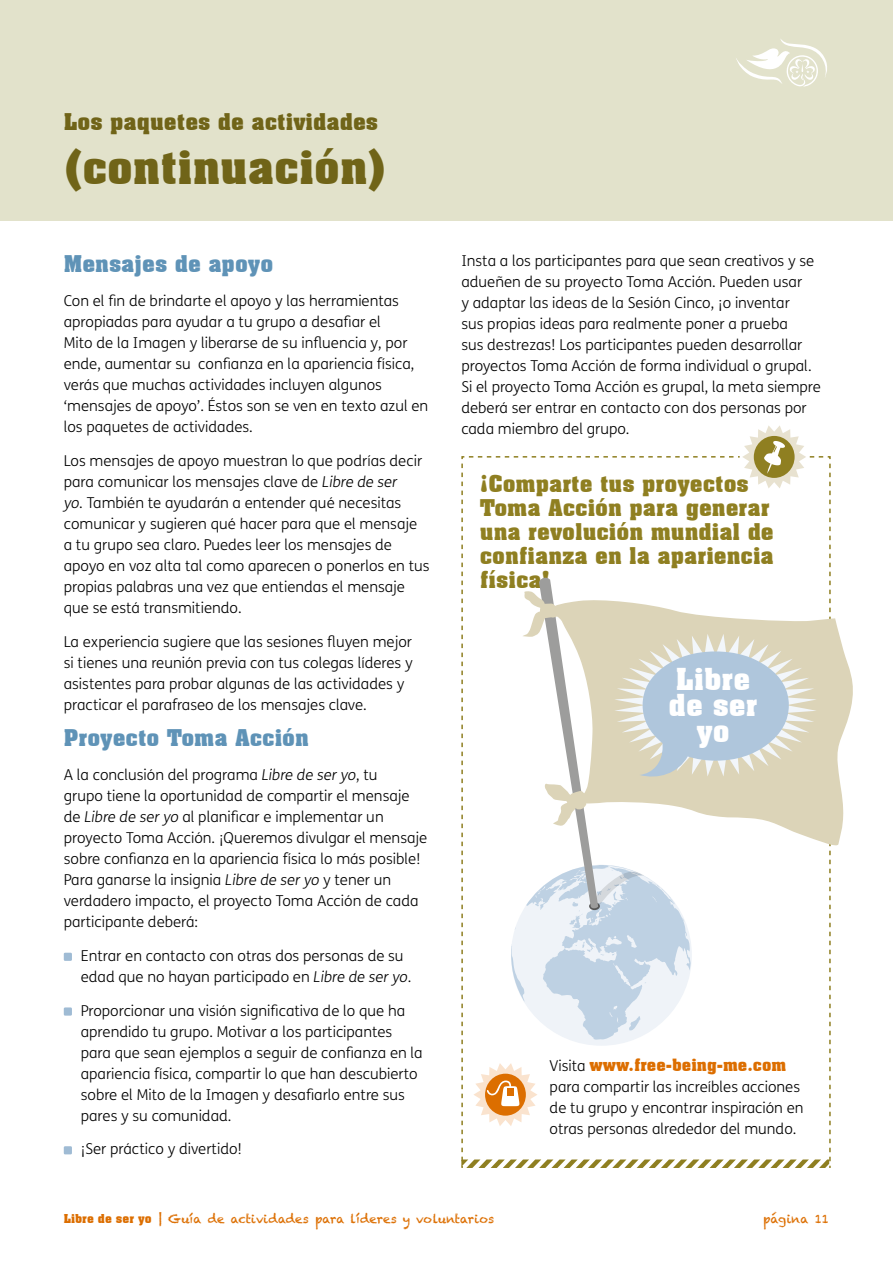
<style>
.page{position:relative;width:893px;height:1263px;background:#fff}
.page>*{position:absolute;margin:0;border:0;box-sizing:border-box;transform-origin:0 0}
.t1{font:700 45px "Aachen BT";color:#706418}
.t2{font:700 29.55px/26px "Aachen BT";color:#fff;text-align:center}
.t3{font:700 22.5px/24px "Aachen BT";color:#8f7f21}
.t4{font:700 22.5px "Aachen BT";color:#5f93b7}
.t5{font:700 22.5px "Aachen BT";color:#706418}
.t6{font:700 16.5px "Aachen BT";color:#dc6e00}
.t7{font:300 15px/21px "FS Me";color:#000}
.t8{font:12px "Chalkduster";color:#dc6e00}
.s1{font-style:italic}
.s2{font-family:"FS Me";font-weight:300;font-size:15px;color:#000}
.s3{font-family:"Aachen BT";font-weight:700}
</style>
<div class="page">
<div style="left:0;top:0;width:893px;height:221px;background:#e2e2cb"></div>
<svg style="left:736px;top:39px;width:91px;height:48px"></svg>
<div style="left:64px;top:953px;width:8px;height:8px;background:#9fbbd4"></div>
<div style="left:64px;top:1007px;width:8px;height:9px;background:#9fbbd4"></div>
<div style="left:64px;top:1146px;width:8px;height:8px;background:#9fbbd4"></div>
<svg style="left:831px;top:618px;width:22px;height:228px;fill:#dcd4b8"></svg>
<svg style="left:461px;top:425px;width:370px;height:743px"></svg>
<h3 class="t5" style="left:64px;top:107px;width:316px">Los paquetes de actividades</h3>
<h1 class="t1" style="left:64px;top:139px;width:324px">(continuación)</h1>
<h3 class="t4" style="left:64px;top:250px;width:211px">Mensajes de apoyo</h3>
<p class="t7" style="left:64px;top:290px;width:366px">Con el fin de brindarte el apoyo y las herramientas apropiadas para ayudar a tu grupo a desafiar el<br>Mito de la Imagen y liberarse de su influencia y, por ende, aumentar su confianza en la apariencia física, verás que muchas actividades incluyen algunos ‘mensajes de apoyo’. Éstos son se ven en texto azul en los paquetes de actividades.</p>
<p class="t7" style="left:64px;top:450px;width:367px">Los mensajes de apoyo muestran lo que podrías decir para comunicar los mensajes clave de <span class="s1">Libre de ser<br>yo</span>. También te ayudarán a entender qué necesitas comunicar y sugieren qué hacer para que el mensaje<br>a tu grupo sea claro. Puedes leer los mensajes de apoyo en voz alta tal como aparecen o ponerlos en tus propias palabras una vez que entiendas el mensaje que se está transmitiendo.</p>
<p class="t7" style="left:64px;top:630px;width:350px">La experiencia sugiere que las sesiones fluyen mejor si tienes una reunión previa con tus colegas líderes y asistentes para probar algunas de las actividades y practicar el parafraseo de los mensajes clave.</p>
<h3 class="t4" style="left:64px;top:724px;width:247px">Proyecto Toma Acción</h3>
<p class="t7" style="left:64px;top:764px;width:365px">A la conclusión del programa <span class="s1">Libre de ser yo</span>, tu<br>grupo tiene la oportunidad de compartir el mensaje de <span class="s1">Libre de ser yo</span> al planificar e implementar un proyecto Toma Acción. ¡Queremos divulgar el mensaje sobre confianza en la apariencia física lo más posible!<br>Para ganarse la insignia <span class="s1">Libre de ser yo</span> y tener un verdadero impacto, el proyecto Toma Acción de cada participante deberá:</p>
<p class="t7" style="left:81px;top:945px;width:332px">Entrar en contacto con otras dos personas de su edad que no hayan participado en <span class="s1">Libre de ser yo</span>.</p>
<p class="t7" style="left:81px;top:999px;width:343px">Proporcionar una visión significativa de lo que ha aprendido tu grupo. Motivar a los participantes para que sean ejemplos a seguir de confianza en la apariencia física, compartir lo que han descubierto sobre el Mito de la Imagen y desafiarlo entre sus pares y su comunidad.</p>
<p class="t7" style="left:81px;top:1138px;width:163px">¡Ser práctico y divertido!</p>
<p class="t7" style="left:461px;top:250px;width:361px">Insta a los participantes para que sean creativos y se adueñen de su proyecto Toma Acción. Pueden usar<br>y adaptar las ideas de la Sesión Cinco, ¡o inventar<br>sus propias ideas para realmente poner a prueba<br>sus destrezas! Los participantes pueden desarrollar proyectos Toma Acción de forma individual o grupal.<br>Si el proyecto Toma Acción es grupal, la meta siempre deberá ser entrar en contacto con dos personas por cada miembro del grupo.</p>
<h3 class="t3" style="left:480px;top:471px;width:295px">¡Comparte tus proyectos<br>Toma Acción para generar una revolución mundial de confianza en la apariencia física!</h3>
<h2 class="t2" style="left:669px;top:666px;width:90px">Libre de ser yo</h2>
<p class="t6" style="left:550px;top:1055px;width:238px"><span class="s2">Visita</span> www.free-being-me.com</p>
<p class="t7" style="left:550px;top:1076px;width:255px">para compartir las increíbles acciones de tu grupo y encontrar inspiración en otras personas alrededor del mundo.</p>
<p class="t8" style="left:64px;top:1211px;width:432px"><span class="s3">Libre de ser yo</span> | Guía de actividades para líderes y voluntarios</p>
<p class="t8" style="left:763px;top:1211px;width:68px">página 11</p>
</div>
